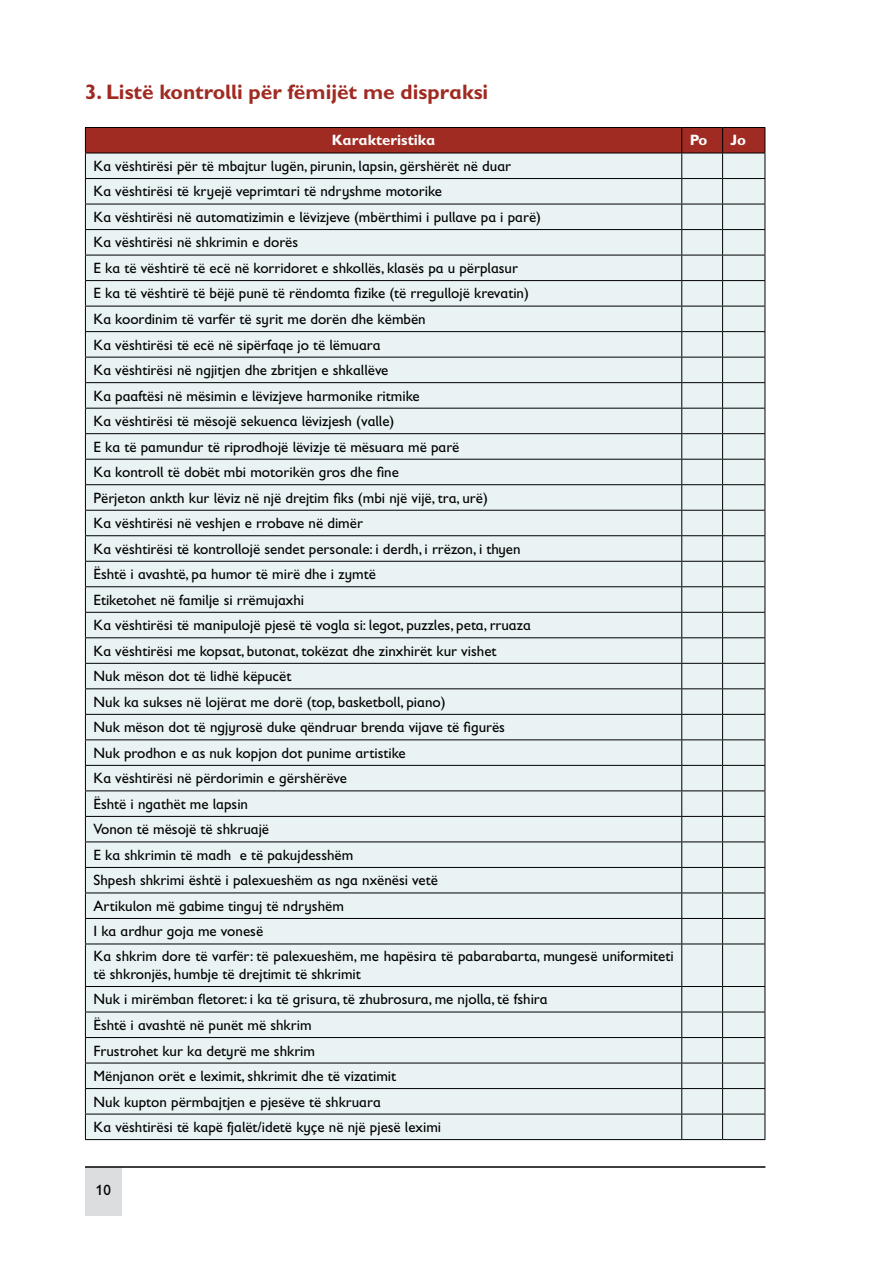
<style>
.page{position:relative;width:893px;height:1263px;background:#fff}
.page>*{position:absolute;margin:0;border:0;box-sizing:border-box;transform-origin:0 0}
.t1{font:700 21px "Gill Sans Infant Std";color:#a02b22}
.t2{font:15px/25.5px "Gill Sans Infant Std";color:#000}
.t3{font:700 15px "Gill Sans Infant Std";color:#fff}
</style>
<div class="page">
<div style="left:85px;top:1168px;width:37px;height:48px;background:#dcddde"></div>
<hr style="left:85px;top:1166px;width:680px;height:2px;background:#000">
<div style="left:86px;top:944px;width:679px;height:195px;background:#e9f3f4"></div>
<hr style="left:85px;top:944px;width:1px;height:42px;background:#000">
<svg style="left:85px;top:987px;width:1px;height:152px"></svg>
<hr style="left:85px;top:943px;width:597px;height:1px;background:#000">
<hr style="left:682px;top:943px;width:41px;height:1px;background:#000">
<hr style="left:723px;top:943px;width:42px;height:1px;background:#000">
<hr style="left:85px;top:986px;width:597px;height:1px;background:#000">
<hr style="left:682px;top:986px;width:41px;height:1px;background:#000">
<hr style="left:723px;top:986px;width:42px;height:1px;background:#000">
<hr style="left:85px;top:1012px;width:597px;height:1px;background:#000">
<hr style="left:682px;top:1012px;width:41px;height:1px;background:#000">
<hr style="left:723px;top:1012px;width:42px;height:1px;background:#000">
<hr style="left:85px;top:1037px;width:597px;height:1px;background:#000">
<hr style="left:682px;top:1037px;width:41px;height:1px;background:#000">
<hr style="left:723px;top:1037px;width:42px;height:1px;background:#000">
<hr style="left:85px;top:1063px;width:597px;height:1px;background:#000">
<hr style="left:682px;top:1063px;width:41px;height:1px;background:#000">
<hr style="left:723px;top:1063px;width:42px;height:1px;background:#000">
<hr style="left:85px;top:1088px;width:597px;height:1px;background:#000">
<hr style="left:682px;top:1088px;width:41px;height:1px;background:#000">
<hr style="left:723px;top:1088px;width:42px;height:1px;background:#000">
<hr style="left:85px;top:1114px;width:597px;height:1px;background:#000">
<hr style="left:682px;top:1114px;width:41px;height:1px;background:#000">
<hr style="left:723px;top:1114px;width:42px;height:1px;background:#000">
<hr style="left:85px;top:1139px;width:597px;height:1px;background:#000">
<hr style="left:682px;top:1139px;width:41px;height:1px;background:#000">
<hr style="left:723px;top:1139px;width:42px;height:1px;background:#000">
<svg style="left:85px;top:127px;width:681px;height:816px;background:#dce2e3"></svg>
<hr style="left:681px;top:944px;width:1px;height:42px;background:#000">
<hr style="left:722px;top:944px;width:1px;height:42px;background:#000">
<hr style="left:765px;top:944px;width:1px;height:42px;background:#000">
<svg style="left:681px;top:987px;width:1px;height:152px"></svg>
<svg style="left:722px;top:987px;width:1px;height:152px"></svg>
<svg style="left:765px;top:987px;width:1px;height:152px"></svg>
<h1 class="t1" style="left:85px;top:80px;width:405px">3. Listë kontrolli për fëmijët me dispraksi</h1>
<p class="t3" style="left:332px;top:131px;width:105px">Karakteristika</p>
<p class="t3" style="left:690px;top:131px;width:19px">Po</p>
<p class="t3" style="left:731px;top:131px;width:17px">Jo</p>
<p class="t2" style="left:94px;top:153px;width:582px">Ka vështirësi për të mbajtur lugën, pirunin, lapsin, gërshërët në duar<br>Ka vështirësi të kryejë veprimtari të ndryshme motorike<br>Ka vështirësi në automatizimin e lëvizjeve (mbërthimi i pullave pa i parë)<br>Ka vështirësi në shkrimin e dorës<br>E ka të vështirë të ecë në korridoret e shkollës, klasës pa u përplasur<br>E ka të vështirë të bëjë punë të rëndomta fizike (të rregullojë krevatin)<br>Ka koordinim të varfër të syrit me dorën dhe këmbën<br>Ka vështirësi të ecë në sipërfaqe jo të lëmuara<br>Ka vështirësi në ngjitjen dhe zbritjen e shkallëve<br>Ka paaftësi në mësimin e lëvizjeve harmonike ritmike<br>Ka vështirësi të mësojë sekuenca lëvizjesh (valle)<br>E ka të pamundur të riprodhojë lëvizje të mësuara më parë<br>Ka kontroll të dobët mbi motorikën gros dhe fine<br>Përjeton ankth kur lëviz në një drejtim fiks (mbi një vijë, tra, urë)<br>Ka vështirësi në veshjen e rrobave në dimër<br>Ka vështirësi të kontrollojë sendet personale: i derdh, i rrëzon, i thyen<br>Është i avashtë, pa humor të mirë dhe i zymtë<br>Etiketohet në familje si rrëmujaxhi<br>Ka vështirësi të manipulojë pjesë të vogla si: legot, puzzles, peta, rruaza<br>Ka vështirësi me kopsat, butonat, tokëzat dhe zinxhirët kur vishet<br>Nuk mëson dot të lidhë këpucët<br>Nuk ka sukses në lojërat me dorë (top, basketboll, piano)<br>Nuk mëson dot të ngjyrosë duke qëndruar brenda vijave të figurës<br>Nuk prodhon e as nuk kopjon dot punime artistike<br>Ka vështirësi në përdorimin e gërshërëve<br>Është i ngathët me lapsin<br>Vonon të mësojë të shkruajë<br>E ka shkrimin të madh e të pakujdesshëm<br>Shpesh shkrimi është i palexueshëm as nga nxënësi vetë<br>Artikulon më gabime tinguj të ndryshëm<br>I ka ardhur goja me vonesë<br>Ka shkrim dore të varfër: të palexueshëm, me hapësira të pabarabarta, mungesë uniformiteti</p>
<p class="t2" style="left:94px;top:961px;width:456px">të shkronjës, humbje të drejtimit të shkrimit<br>Nuk i mirëmban fletoret: i ka të grisura, të zhubrosura, me njolla, të fshira Është i avashtë në punët më shkrim<br>Frustrohet kur ka detyrë me shkrim<br>Mënjanon orët e leximit, shkrimit dhe të vizatimit<br>Nuk kupton përmbajtjen e pjesëve të shkruara<br>Ka vështirësi të kapë fjalët/idetë kyçe në një pjesë leximi</p>
<p class="t2" style="left:96px;top:1177px;width:16px">10</p>
</div>
